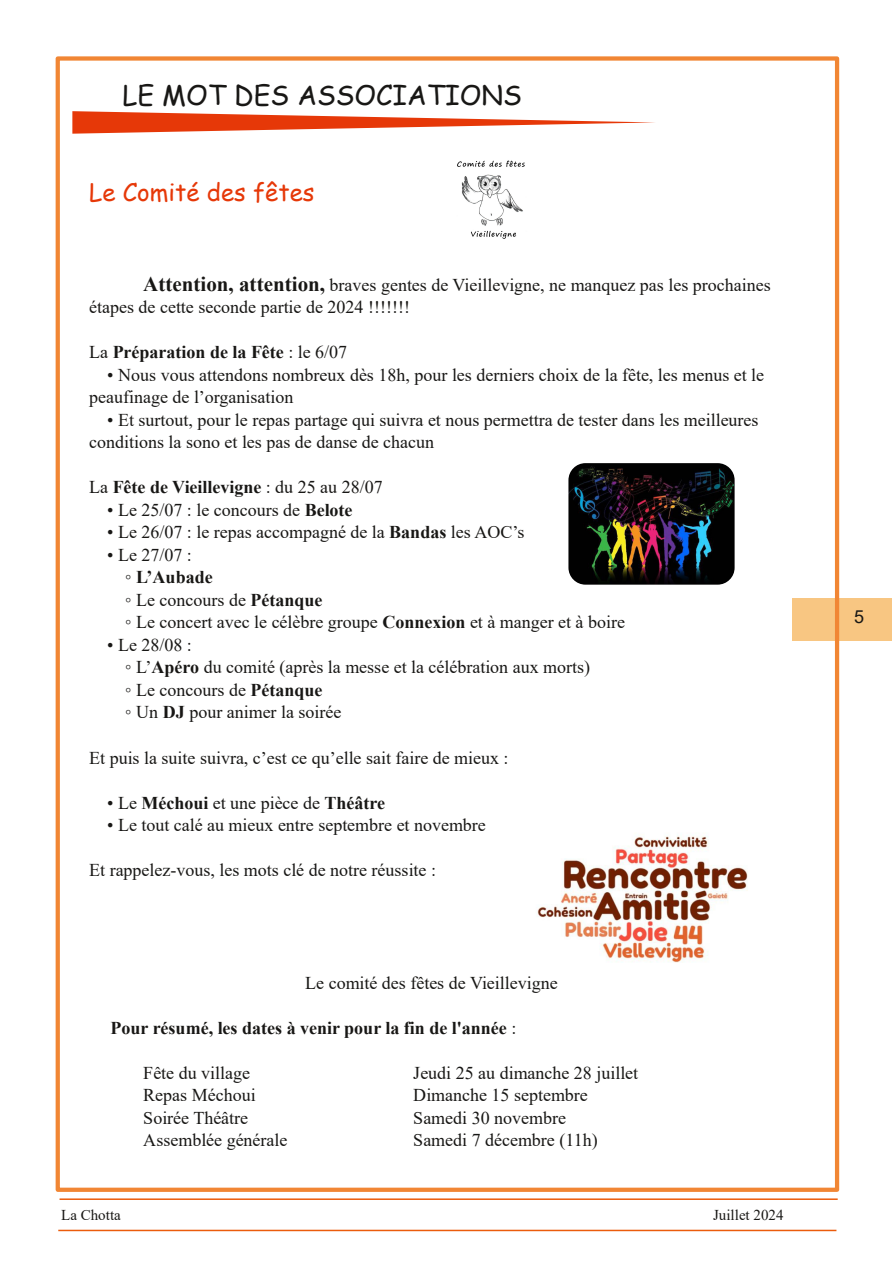
<style>
.page{position:relative;width:893px;height:1263px;background:#fff}
.page>*{position:absolute;margin:0;border:0;box-sizing:border-box;transform-origin:0 0}
.t1{font:27px "Comic Sans MS";color:#181715}
.t2{font:24px "Comic Sans MS";color:#e63808}
.t3{font:18px/22.5px "Times New Roman";color:#181715}
.t4{font:700 18px "Times New Roman";color:#181715}
.t5{font:18px "Arial";color:#181715}
.t6{font:15px "Times New Roman";color:#181715}
.s1{font-weight:700;font-size:21px}
.s2{font-weight:400}
.s3{font-weight:700}
</style>
<div class="page">
<div style="left:793px;top:598px;width:99px;height:42px;background:#f8c682"></div>
<div style="left:56px;top:56px;width:783px;height:1136px;border:4px solid #f18634"></div>
<hr style="left:60px;top:1198px;width:778px;height:2px;background:#eb5c0c">
<hr style="left:58px;top:1230px;width:778px;height:1px;background:#eb5c0c">
<svg style="left:72px;top:111px;width:583px;height:23px"></svg>
<img style="left:457px;top:160px;width:68px;height:79px">
<img style="left:568px;top:463px;width:167px;height:122px;border-radius:17px">
<img style="left:537px;top:835px;width:211px;height:128px">
<h1 class="t1" style="left:123px;top:75px;width:401px">LE MOT DES ASSOCIATIONS</h1>
<h2 class="t2" style="left:89px;top:174px;width:227px">Le Comité des fêtes</h2>
<p class="t3" style="left:89px;top:274px;width:683px;text-indent:54px"><span class="s1">Attention, attention,</span> braves gentes de Vieillevigne, ne manquez pas les prochaines étapes de cette seconde partie de 2024 !!!!!!!</p>
<p class="t4" style="left:89px;top:342px;width:259px"><span class="s2">La</span> Préparation de la Fête <span class="s2">: le 6/07</span></p>
<p class="t3" style="left:89px;top:364px;width:676px;text-indent:18px">• Nous vous attendons nombreux dès 18h, pour les derniers choix de la fête, les menus et le peaufinage de l’organisation</p>
<p class="t3" style="left:89px;top:409px;width:671px;text-indent:18px">• Et surtout, pour le repas partage qui suivra et nous permettra de tester dans les meilleures conditions la sono et les pas de danse de chacun</p>
<p class="t4" style="left:89px;top:477px;width:295px"><span class="s2">La</span> Fête de Vieillevigne <span class="s2">: du 25 au 28/07</span></p>
<p class="t3" style="left:107px;top:499px;width:247px">• Le 25/07 : le concours de <span class="s3">Belote</span></p>
<p class="t3" style="left:107px;top:521px;width:419px">• Le 26/07 : le repas accompagné de la <span class="s3">Bandas</span> les AOC’s</p>
<p class="t3" style="left:125px;top:544px;width:501px;text-indent:-18px">• Le 27/07 :<br>◦ <span class="s3">L’Aubade<br></span>◦ Le concours de <span class="s3">Pétanque<br></span>◦ Le concert avec le célèbre groupe <span class="s3">Connexion</span> et à manger et à boire</p>
<p class="t3" style="left:125px;top:634px;width:466px;text-indent:-18px">• Le 28/08 :<br>◦ L’<span class="s3">Apéro</span> du comité (après la messe et la célébration aux morts) ◦ Le concours de <span class="s3">Pétanque<br></span>◦ Un <span class="s3">DJ</span> pour animer la soirée</p>
<p class="t3" style="left:89px;top:746px;width:421px">Et puis la suite suivra, c’est ce qu’elle sait faire de mieux :</p>
<p class="t3" style="left:107px;top:791px;width:279px">• Le <span class="s3">Méchoui</span> et une pièce de <span class="s3">Théâtre</span></p>
<p class="t3" style="left:107px;top:814px;width:380px">• Le tout calé au mieux entre septembre et novembre</p>
<p class="t3" style="left:89px;top:859px;width:348px">Et rappelez-vous, les mots clé de notre réussite :</p>
<p class="t3" style="left:305px;top:971px;width:254px">Le comité des fêtes de Vieillevigne</p>
<p class="t4" style="left:111px;top:1017px;width:407px">Pour résumé, les dates à venir pour la fin de l'année <span class="s2">:</span></p>
<p class="t3" style="left:143px;top:1061px;width:108px">Fête du village</p>
<p class="t3" style="left:413px;top:1061px;width:226px">Jeudi 25 au dimanche 28 juillet</p>
<p class="t3" style="left:143px;top:1084px;width:114px">Repas Méchoui</p>
<p class="t3" style="left:413px;top:1084px;width:176px">Dimanche 15 septembre</p>
<p class="t3" style="left:143px;top:1106px;width:106px">Soirée Théâtre</p>
<p class="t3" style="left:413px;top:1106px;width:154px">Samedi 30 novembre</p>
<p class="t3" style="left:143px;top:1129px;width:146px">Assemblée générale</p>
<p class="t3" style="left:413px;top:1129px;width:186px">Samedi 7 décembre (11h)</p>
<p class="t6" style="left:61px;top:1206px;width:61px">La Chotta</p>
<p class="t6" style="left:713px;top:1206px;width:72px">Juillet 2024</p>
<p class="t5" style="left:854px;top:607px;width:12px">5</p>
</div>
